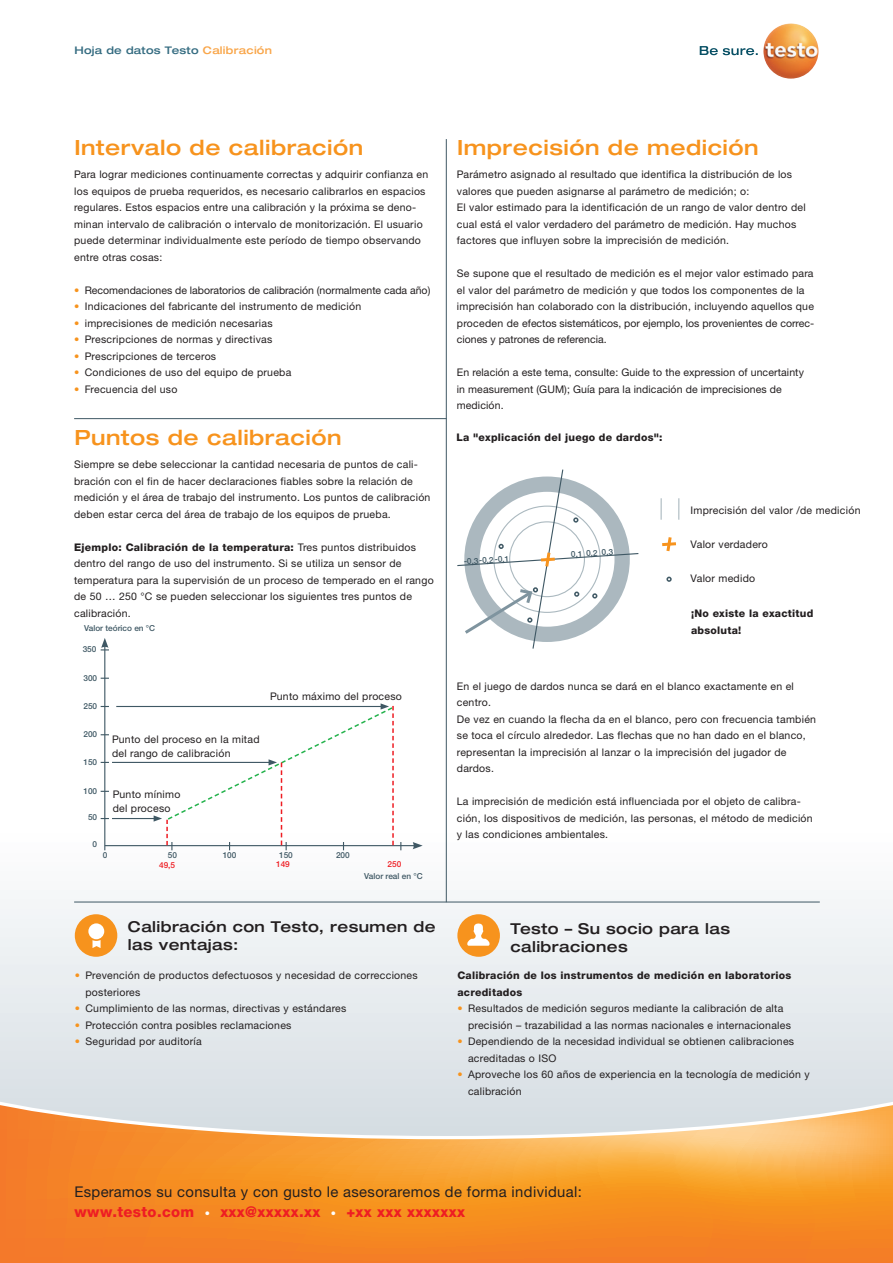
<style>
.page{position:relative;width:893px;height:1263px;background:#fff}
.page>*{position:absolute;margin:0;border:0;box-sizing:border-box;transform-origin:0 0}
.t1{font:500 expanded 21px "Helvetica Neue LTW1 G";letter-spacing:.025em;color:#f7931d}
.t2{font:500 expanded 15px/18px "Helvetica Neue LTW1 G";letter-spacing:.025em;color:#231f20}
.t3{font:14.85px/20.7px "Helvetica Neue LTW1 G";letter-spacing:.025em;color:#231f20}
.t4{font:10.5px/16.5px "Helvetica Neue LTW1 G";letter-spacing:.025em;color:#231f20}
.t5{font:800 10.5px/16.5px "Helvetica Neue LTW1 G";letter-spacing:.025em;color:#231f20}
.t6{font:10.5px "Helvetica Neue LTW1 G";color:#231f20}
.t7{font:500 expanded 10.5px "Helvetica Neue LTW1 G";letter-spacing:.025em;color:#356c81}
.t8{font:500 8.25px "Helvetica Neue LTW1 G";color:#3f5864}
.t9{font:500 8.25px "Helvetica Neue LTW1 G";color:#ee1d23}
.s1{color:#f9a64a}
.s2{color:#f7931d}
.s3{font-weight:800}
.s4{font-weight:800;color:#ee1d23}
.s5{font-weight:500;font-size:10.5px;color:#fff}
</style>
<div class="page">
<svg style="left:0;top:830px;width:893px;height:267px"></svg>
<svg style="left:0;top:1141px;width:893px;height:122px;background:#f6902b"></svg>
<svg style="left:0;top:1097px;width:893px;height:44px;background:#e3d1bd"></svg>
<svg style="left:700px;top:46px;width:58px;height:9px"></svg>
<img style="left:763px;top:23px;width:56px;height:56px;border-radius:28px">
<hr style="left:446px;top:139px;width:1px;height:763px;background:#3f5864">
<div style="left:75px;top:914px;width:42px;height:43px;background:#f7931d;border-radius:50%"></div>
<svg style="left:93px;top:940px;width:8px;height:8px"></svg>
<div style="left:88px;top:923px;width:16px;height:16px;background:#fff;border-radius:50%"></div>
<hr style="left:74px;top:902px;width:746px;height:1px;background:#3f5864">
<hr style="left:74px;top:418px;width:372px;height:1px;background:#3f5864">
<div style="left:457px;top:914px;width:43px;height:43px;background:#f7931d;border-radius:50%"></div>
<svg style="left:467px;top:923px;width:22px;height:23px"></svg>
<svg style="left:457px;top:469px;width:182px;height:180px"></svg>
<svg style="left:662px;top:537px;width:14px;height:15px"></svg>
<svg style="left:666px;top:577px;width:6px;height:5px"></svg>
<svg style="left:661px;top:498px;width:1px;height:22px"></svg>
<svg style="left:678px;top:498px;width:1px;height:22px"></svg>
<hr style="left:104px;top:645px;width:1px;height:205px;background:#3f5864">
<hr style="left:105px;top:845px;width:310px;height:1px;background:#3f5864">
<svg style="left:413px;top:842px;width:10px;height:7px"></svg>
<hr style="left:112px;top:818px;width:44px;height:1px;background:#3f5864">
<hr style="left:112px;top:762px;width:159px;height:1px;background:#3f5864">
<hr style="left:116px;top:706px;width:267px;height:1px;background:#3f5864">
<svg style="left:101px;top:638px;width:8px;height:12px"></svg>
<svg style="left:154px;top:703px;width:240px;height:147px"></svg>
<p class="t7" style="left:74px;top:43px;width:199px">Hoja de datos Testo <span class="s1">Calibración</span></p>
<h1 class="t1" style="left:74px;top:134px;width:290px">Intervalo de calibración</h1>
<p class="t4" style="left:74px;top:166px;width:356px">Para lograr mediciones continuamente correctas y adquirir confianza en los equipos de prueba requeridos, es necesario calibrarlos en espacios regulares. Estos espacios entre una calibración y la próxima se deno&shy;minan intervalo de calibración o intervalo de monitorización. El usuario puede determinar individualmente este período de tiempo observando entre otras cosas:</p>
<p class="t6" style="left:74px;top:283px;width:358px"><span class="s2">•</span> Recomendaciones de laboratorios de calibración (normalmente cada año)</p>
<p class="t4" style="left:74px;top:298px;width:289px"><span class="s2">•</span> Indicaciones del fabricante del instrumento de medición</p>
<p class="t4" style="left:74px;top:315px;width:200px"><span class="s2">•</span> imprecisiones de medición necesarias</p>
<p class="t4" style="left:74px;top:331px;width:200px"><span class="s2">•</span> Prescripciones de normas y directivas</p>
<p class="t4" style="left:74px;top:348px;width:144px"><span class="s2">•</span> Prescripciones de terceros</p>
<p class="t4" style="left:74px;top:364px;width:219px"><span class="s2">•</span> Condiciones de uso del equipo de prueba</p>
<p class="t4" style="left:74px;top:381px;width:105px"><span class="s2">•</span> Frecuencia del uso</p>
<h1 class="t1" style="left:74px;top:424px;width:269px">Puntos de calibración</h1>
<p class="t4" style="left:74px;top:456px;width:358px">Siempre se debe seleccionar la cantidad necesaria de puntos de cali&shy;bración con el fin de hacer declaraciones fiables sobre la relación de medición y el área de trabajo del instrumento. Los puntos de calibración deben estar cerca del área de trabajo de los equipos de prueba.</p>
<p class="t4" style="left:74px;top:539px;width:361px"><span class="s3">Ejemplo: Calibración de la temperatura:</span> Tres puntos distribuidos dentro del rango de uso del instrumento. Si se utiliza un sensor de temperatura para la supervisión de un proceso de temperado en el rango de 50 … 250 °C se pueden seleccionar los siguientes tres puntos de calibración.</p>
<p class="t8" style="left:84px;top:623px;width:73px">Valor teórico en °C</p>
<p class="t8" style="left:83px;top:644px;width:15px">350</p>
<p class="t8" style="left:83px;top:673px;width:15px">300</p>
<p class="t8" style="left:83px;top:701px;width:15px">250</p>
<p class="t8" style="left:83px;top:729px;width:15px">200</p>
<p class="t8" style="left:83px;top:757px;width:15px">150</p>
<p class="t8" style="left:83px;top:786px;width:15px">100</p>
<p class="t8" style="left:88px;top:812px;width:11px">50</p>
<p class="t8" style="left:93px;top:839px;width:6px">0</p>
<p class="t8" style="left:103px;top:850px;width:6px">0</p>
<p class="t8" style="left:168px;top:850px;width:11px">50</p>
<p class="t8" style="left:223px;top:850px;width:15px">100</p>
<p class="t8" style="left:279px;top:850px;width:15px">150</p>
<p class="t8" style="left:336px;top:850px;width:15px">200</p>
<p class="t9" style="left:159px;top:860px;width:18px">49,5</p>
<p class="t9" style="left:276px;top:859px;width:15px">149</p>
<p class="t9" style="left:387px;top:859px;width:15px">250</p>
<p class="t8" style="left:364px;top:871px;width:60px">Valor real en °C</p>
<p class="t4" style="left:270px;top:688px;width:133px">Punto máximo del proceso</p>
<p class="t4" style="left:112px;top:732px;width:149px;line-height:13.5px">Punto del proceso en la mitad del rango de calibración</p>
<p class="t4" style="left:113px;top:788px;width:69px;line-height:13.5px">Punto mínimo del proceso</p>
<h2 class="t2" style="left:128px;top:917px;width:309px">Calibración con Testo, resumen de las ventajas:</h2>
<p class="t4" style="left:85px;top:967px;width:334px;text-indent:-11px"><span class="s2">•</span> Prevención de productos defectuosos y necesidad de correcciones posteriores</p>
<p class="t4" style="left:75px;top:1000px;width:273px"><span class="s2">•</span> Cumplimiento de las normas, directivas y estándares</p>
<p class="t4" style="left:75px;top:1017px;width:218px"><span class="s2">•</span> Protección contra posibles reclamaciones</p>
<p class="t4" style="left:75px;top:1033px;width:128px"><span class="s2">•</span> Seguridad por auditoría</p>
<h1 class="t1" style="left:457px;top:134px;width:303px">Imprecisión de medición</h1>
<p class="t4" style="left:457px;top:166px;width:350px">Parámetro asignado al resultado que identifica la distribución de los valores que pueden asignarse al parámetro de medición; o:<br>El valor estimado para la identificación de un rango de valor dentro del cual está el valor verdadero del parámetro de medición. Hay muchos factores que influyen sobre la imprecisión de medición.</p>
<p class="t4" style="left:457px;top:265px;width:359px">Se supone que el resultado de medición es el mejor valor estimado para el valor del parámetro de medición y que todos los componentes de la imprecisión han colaborado con la distribución, incluyendo aquellos que proceden de efectos sistemáticos, por ejemplo, los provenientes de correc&shy;ciones y patrones de referencia.</p>
<p class="t4" style="left:457px;top:364px;width:349px">En relación a este tema, consulte: Guide to the expression of uncertainty in measurement (GUM); Guía para la indicación de imprecisiones de medición.</p>
<p class="t5" style="left:456px;top:429px;width:208px">La "explicación del juego de dardos":</p>
<p class="t8" style="left:463px;top:557px;width:47px;rotate:-4deg">-0,3-0,2-0,1</p>
<p class="t8" style="left:571px;top:549px;width:44px;rotate:-4deg">0,1 0,2 0,3</p>
<p class="t4" style="left:691px;top:502px;width:171px">Imprecisión del valor /de medición</p>
<p class="t4" style="left:691px;top:536px;width:79px">Valor verdadero</p>
<p class="t4" style="left:691px;top:570px;width:66px">Valor medido</p>
<p class="t5" style="left:691px;top:605px;width:124px">¡No existe la exactitud absoluta!</p>
<p class="t4" style="left:457px;top:678px;width:361px">En el juego de dardos nunca se dará en el blanco exactamente en el centro.<br>De vez en cuando la flecha da en el blanco, pero con frecuencia también se toca el círculo alrededor. Las flechas que no han dado en el blanco, representan la imprecisión al lanzar o la imprecisión del jugador de dardos.</p>
<p class="t4" style="left:457px;top:793px;width:357px">La imprecisión de medición está influenciada por el objeto de calibra&shy;ción, los dispositivos de medición, las personas, el método de medición y las condiciones ambientales.</p>
<h2 class="t2" style="left:511px;top:919px;width:221px">Testo – Su socio para las calibraciones</h2>
<p class="t5" style="left:457px;top:967px;width:335px">Calibración de los instrumentos de medición en laboratorios acreditados</p>
<p class="t4" style="left:468px;top:1000px;width:324px;text-indent:-11px"><span class="s2">•</span> Resultados de medición seguros mediante la calibración de alta precisión – trazabilidad a las normas nacionales e internacionales</p>
<p class="t4" style="left:468px;top:1033px;width:328px;text-indent:-11px"><span class="s2">•</span> Dependiendo de la necesidad individual se obtienen calibraciones acreditadas o ISO</p>
<p class="t4" style="left:468px;top:1066px;width:343px;text-indent:-11px"><span class="s2">•</span> Aproveche los 60 años de experiencia en la tecnología de medición y calibración</p>
<h3 class="t3" style="left:74px;top:1181px;width:509px">Esperamos su consulta y con gusto le asesoraremos de forma individual: <span class="s4">www.testo.com</span> <span class="s5">•</span> <span class="s4">xxx@xxxxx.xx</span> <span class="s5">•</span> <span class="s4">+xx xxx xxxxxxx</span></h3>
</div>
